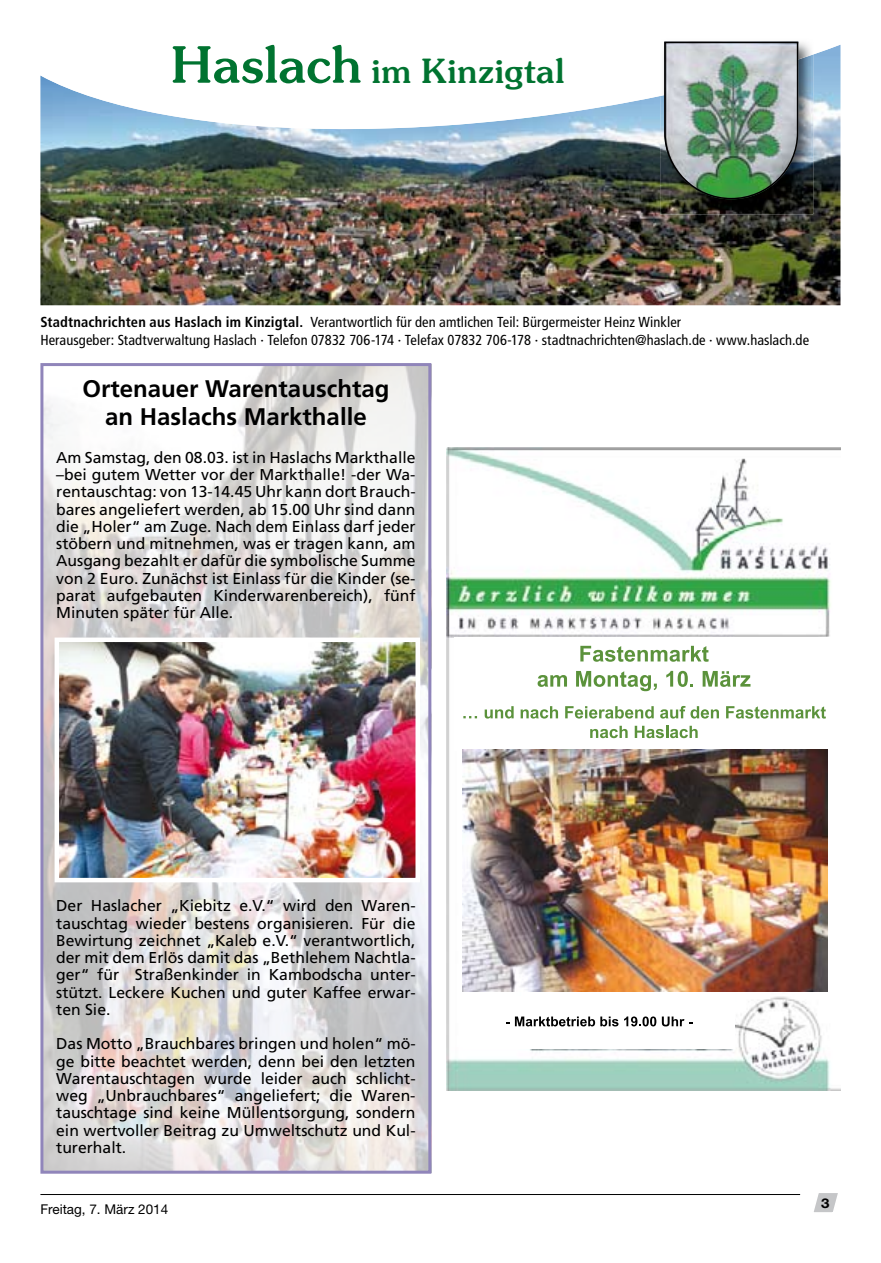
<style>
.page{position:relative;width:881px;height:1263px;background:#fff}
.page>*{position:absolute;margin:0;border:0;box-sizing:border-box;transform-origin:0 0}
.t1{font:500 36.6px "Souvenir Itc T";color:#007330}
.t2{font:700 24px/28.5px "Frutiger";color:#000;text-align:center}
.t3{font:15.75px/17.2px "Frutiger";color:#000;text-align:justify}
.t4{font:condensed 14.55px/18.3px "Frutiger";letter-spacing:.005em;color:#000}
.t5{font:13.5px "Helvetica Neue";color:#000}
.t6{font:700 13.5px "Helvetica Neue";color:#000;scale:1.11 1}
.s1{font-size:54.9px}
.s2{font-weight:700}
</style>
<div class="page">
<svg style="left:814px;top:1193px;width:24px;height:19px"></svg>
<hr style="left:40px;top:1194px;width:759px;height:1px;background:#000">
<img style="left:40px;top:152px;width:800px;height:153px">
<svg style="left:40px;top:45px;width:800px;height:107px"></svg>
<img style="left:660px;top:96px;width:152px;height:118px">
<img style="left:660px;top:41px;width:152px;height:55px">
<img style="left:663px;top:41px;width:135px;height:159px">
<img style="left:44px;top:367px;width:383px;height:803px">
<div style="left:40px;top:363px;width:391px;height:811px;border:3px solid #9085ba"></div>
<img style="left:60px;top:642px;width:355px;height:235px">
<div style="left:55px;top:637px;width:365px;height:245px;border:4px solid #fff"></div>
<img style="left:446px;top:448px;width:394px;height:642px">
<div style="left:454px;top:637px;width:378px;height:114px;background:#fff"></div>
<svg style="left:580px;top:646px;width:128px;height:16px"></svg>
<svg style="left:537px;top:675px;width:29px;height:12px"></svg>
<svg style="left:576px;top:671px;width:80px;height:20px"></svg>
<svg style="left:666px;top:671px;width:27px;height:16px"></svg>
<svg style="left:702px;top:671px;width:48px;height:16px"></svg>
<svg style="left:463px;top:716px;width:14px;height:2px"></svg>
<svg style="left:484px;top:706px;width:29px;height:12px"></svg>
<svg style="left:520px;top:706px;width:38px;height:12px"></svg>
<svg style="left:565px;top:706px;width:88px;height:12px"></svg>
<svg style="left:660px;top:706px;width:58px;height:12px"></svg>
<svg style="left:726px;top:706px;width:99px;height:12px"></svg>
<svg style="left:590px;top:726px;width:37px;height:12px"></svg>
<svg style="left:634px;top:726px;width:63px;height:12px"></svg>
<div style="left:524px;top:987px;width:210px;height:62px;background:#fff"></div>
<div style="left:463px;top:996px;width:271px;height:53px;background:#fff"></div>
<svg style="left:506px;top:1016px;width:186px;height:10px"></svg>
<img style="left:462px;top:750px;width:365px;height:242px">
<h1 class="t1" style="left:170px;top:49px;width:395px"><span class="s1">Haslach</span> im Kinzigtal</h1>
<p class="t4" style="left:40px;top:313px;width:770px"><span class="s2">Stadtnachrichten aus Haslach im Kinzigtal.</span> Verantwortlich für den amtlichen Teil: Bürgermeister Heinz Winkler<br>Herausgeber: Stadtverwaltung Haslach · Telefon 07832 706-174 · Telefax 07832 706-178 · stadtnachrichten@haslach.de · www.haslach.de</p>
<h2 class="t2" style="left:82px;top:374px;width:308px">Ortenauer Warentauschtag an Haslachs Markthalle</h2>
<p class="t3" style="left:56px;top:449px;width:361px">Am Samstag, den 08.03. ist in Haslachs Markthalle –bei gutem Wetter vor der Markthalle! -der Wa&shy;rentauschtag: von 13-14.45 Uhr kann dort Brauch&shy;bares angeliefert werden, ab 15.00 Uhr sind dann die „Holer“ am Zuge. Nach dem Einlass darf jeder stöbern und mitnehmen, was er tragen kann, am Ausgang bezahlt er dafür die symbolische Summe von 2 Euro. Zunächst ist Einlass für die Kinder (se&shy;parat aufgebauten Kinderwarenbereich), fünf Minuten später für Alle.</p>
<p class="t3" style="left:56px;top:897px;width:361px">Der Haslacher „Kiebitz e.V.“ wird den Waren&shy;tauschtag wieder bestens organisieren. Für die Bewirtung zeichnet „Kaleb e.V.“ verantwortlich, der mit dem Erlös damit das „Bethlehem Nachtla&shy;ger“ für Straßenkinder in Kambodscha unter&shy;stützt. Leckere Kuchen und guter Kaffee erwar&shy;ten Sie.</p>
<p class="t3" style="left:56px;top:1035px;width:361px">Das Motto „Brauchbares bringen und holen“ mö&shy;ge bitte beachtet werden, denn bei den letzten Warentauschtagen wurde leider auch schlicht&shy;weg „Unbrauchbares“ angeliefert; die Waren&shy;tauschtage sind keine Müllentsorgung, sondern ein wertvoller Beitrag zu Umweltschutz und Kul&shy;turerhalt.</p>
<p class="t5" style="left:40px;top:1201px;width:129px">Freitag, 7. März 2014</p>
<p class="t6" style="left:820px;top:1194px;width:9px">3</p>
</div>
